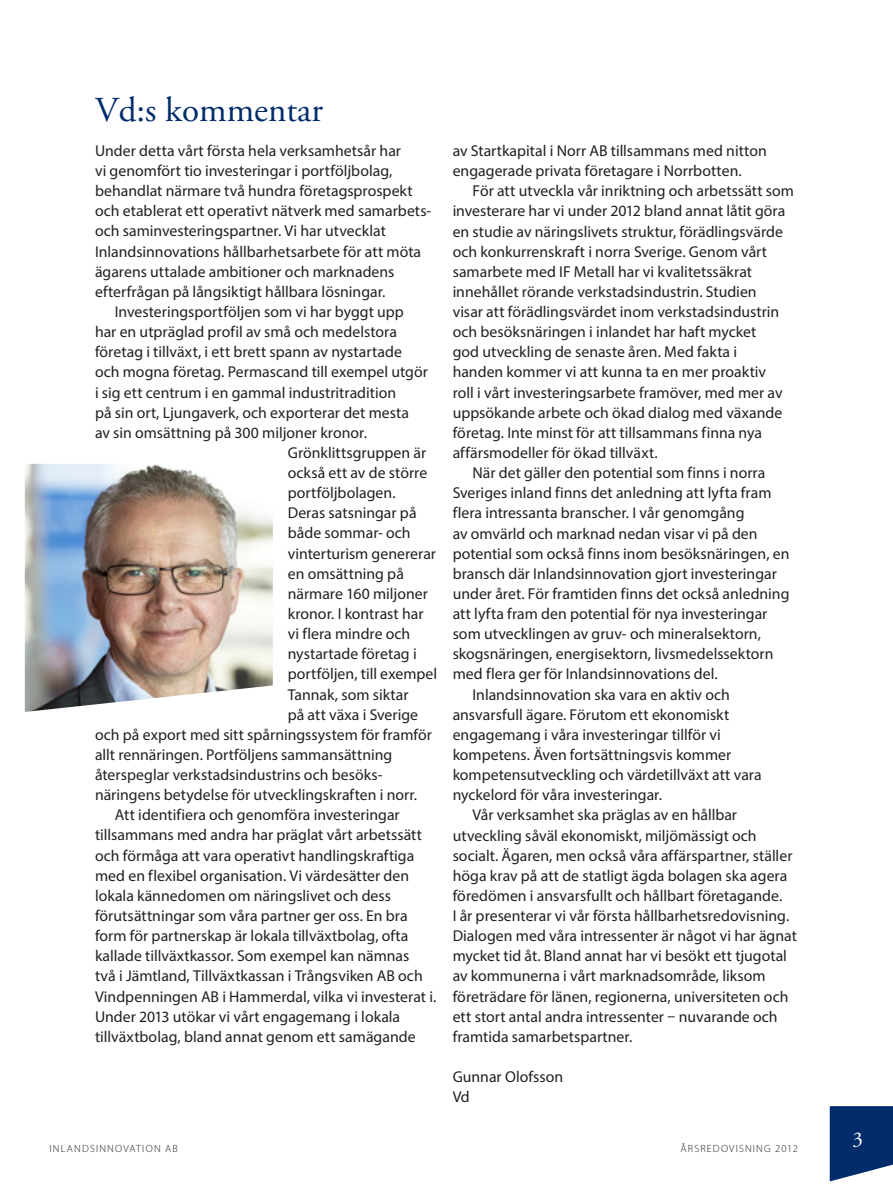
<style>
.page{position:relative;width:893px;height:1191px;background:#fff}
.page>*{position:absolute;margin:0;border:0;box-sizing:border-box;transform-origin:0 0}
.FÖRSTA_RADENS_INDRAG{font:35px "Adobe Garamond Pro";color:#002c6b}
.t1{font:21px "Adobe Garamond Pro";color:#fff}
.FÖRSTA_RADENS_INDRAG-2{font:15.75px/20.1px "Myriad Pro";letter-spacing:.005em;color:#231f20}
.t2{font:300 10.5px "Myriad Pro";letter-spacing:.11em;color:#231f20}
</style>
<div class="page">
<svg style="left:829px;top:1106px;width:64px;height:76px;background:#21477e"></svg>
<img style="left:25px;top:464px;width:248px;height:248px">
<p class="FÖRSTA_RADENS_INDRAG" style="left:95px;top:89px;width:229px">Vd:s kommentar</p>
<p class="FÖRSTA_RADENS_INDRAG-2" style="left:95px;top:140px;width:338px">Under detta vårt första hela verksamhetsår har<br>vi genomfört tio investeringar i portföljbolag, behandlat närmare två hundra företagsprospekt och etablerat ett operativt nätverk med samarbets&shy;och saminvesteringspartner. Vi har utvecklat Inlandsinnovations hållbarhetsarbete för att möta ägarens uttalade ambitioner och marknadens efterfrågan på långsiktigt hållbara lösningar.</p>
<p class="FÖRSTA_RADENS_INDRAG-2" style="left:115px;top:301px;width:291px">Investeringsportföljen som vi har byggt upp</p>
<p class="FÖRSTA_RADENS_INDRAG-2" style="left:95px;top:321px;width:303px">har en utpräglad profil av små och medelstora</p>
<p class="FÖRSTA_RADENS_INDRAG-2" style="left:95px;top:342px;width:308px">företag i tillväxt, i ett brett spann av nystartade</p>
<p class="FÖRSTA_RADENS_INDRAG-2" style="left:95px;top:362px;width:334px">och mogna företag. Permascand till exempel utgör</p>
<p class="FÖRSTA_RADENS_INDRAG-2" style="left:95px;top:382px;width:303px">i sig ett centrum i en gammal industritradition</p>
<p class="FÖRSTA_RADENS_INDRAG-2" style="left:95px;top:402px;width:316px">på sin ort, Ljungaverk, och exporterar det mesta</p>
<p class="FÖRSTA_RADENS_INDRAG-2" style="left:95px;top:422px;width:274px">av sin omsättning på 300 miljoner kronor.</p>
<p class="FÖRSTA_RADENS_INDRAG-2" style="left:288px;top:442px;width:140px">Grönklittsgruppen är</p>
<p class="FÖRSTA_RADENS_INDRAG-2" style="left:288px;top:462px;width:141px">också ett av de större</p>
<p class="FÖRSTA_RADENS_INDRAG-2" style="left:288px;top:482px;width:109px">portföljbolagen.</p>
<p class="FÖRSTA_RADENS_INDRAG-2" style="left:288px;top:503px;width:130px">Deras satsningar på</p>
<p class="FÖRSTA_RADENS_INDRAG-2" style="left:288px;top:523px;width:124px">både sommar- och</p>
<p class="FÖRSTA_RADENS_INDRAG-2" style="left:288px;top:543px;width:150px">vinterturism genererar</p>
<p class="FÖRSTA_RADENS_INDRAG-2" style="left:288px;top:563px;width:118px">en omsättning på</p>
<p class="FÖRSTA_RADENS_INDRAG-2" style="left:288px;top:583px;width:142px">närmare 160 miljoner</p>
<p class="FÖRSTA_RADENS_INDRAG-2" style="left:288px;top:603px;width:137px">kronor. I kontrast har</p>
<p class="FÖRSTA_RADENS_INDRAG-2" style="left:288px;top:623px;width:124px">vi flera mindre och</p>
<p class="FÖRSTA_RADENS_INDRAG-2" style="left:288px;top:643px;width:130px">nystartade företag i</p>
<p class="FÖRSTA_RADENS_INDRAG-2" style="left:288px;top:664px;width:151px">portföljen, till exempel</p>
<p class="FÖRSTA_RADENS_INDRAG-2" style="left:288px;top:684px;width:122px">Tannak, som siktar</p>
<p class="FÖRSTA_RADENS_INDRAG-2" style="left:288px;top:704px;width:132px">på att växa i Sverige</p>
<p class="FÖRSTA_RADENS_INDRAG-2" style="left:95px;top:724px;width:338px">och på export med sitt spårningssystem för framför</p>
<p class="FÖRSTA_RADENS_INDRAG-2" style="left:95px;top:744px;width:299px">allt rennäringen. Portföljens sammansättning</p>
<p class="FÖRSTA_RADENS_INDRAG-2" style="left:95px;top:764px;width:289px">återspeglar verkstadsindustrins och besöks-</p>
<p class="FÖRSTA_RADENS_INDRAG-2" style="left:95px;top:784px;width:324px">näringens betydelse för utvecklingskraften i norr.</p>
<p class="FÖRSTA_RADENS_INDRAG-2" style="left:95px;top:804px;width:343px;text-indent:20px">Att identifiera och genomföra investeringar tillsammans med andra har präglat vårt arbetssätt och förmåga att vara operativt handlingskraftiga med en flexibel organisation. Vi värdesätter den lokala kännedomen om näringslivet och dess förutsättningar som våra partner ger oss. En bra form för partnerskap är lokala tillväxtbolag, ofta kallade tillväxtkassor. Som exempel kan nämnas<br>två i Jämtland, Tillväxtkassan i Trångsviken AB och Vindpenningen AB i Hammerdal, vilka vi investerat i.<br>Under 2013 utökar vi vårt engagemang i lokala tillväxtbolag, bland annat genom ett samägande</p>
<p class="t2" style="left:50px;top:1142px;width:130px">INLANDSINNOVATION AB</p>
<p class="FÖRSTA_RADENS_INDRAG-2" style="left:453px;top:140px;width:316px">av Startkapital i Norr AB tillsammans med nitton engagerade privata företagare i Norrbotten.</p>
<p class="FÖRSTA_RADENS_INDRAG-2" style="left:453px;top:181px;width:343px;text-indent:20px">För att utveckla vår inriktning och arbetssätt som investerare har vi under 2012 bland annat låtit göra en studie av näringslivets struktur, förädlingsvärde och konkurrenskraft i norra Sverige. Genom vårt samarbete med IF Metall har vi kvalitetssäkrat innehållet rörande verkstadsindustrin. Studien<br>visar att förädlingsvärdet inom verkstadsindustrin och besöksnäringen i inlandet har haft mycket<br>god utveckling de senaste åren. Med fakta i<br>handen kommer vi att kunna ta en mer proaktiv<br>roll i vårt investeringsarbete framöver, med mer av uppsökande arbete och ökad dialog med växande företag. Inte minst för att tillsammans finna nya affärsmodeller för ökad tillväxt.</p>
<p class="FÖRSTA_RADENS_INDRAG-2" style="left:453px;top:462px;width:338px;text-indent:20px">När det gäller den potential som finns i norra Sveriges inland finns det anledning att lyfta fram flera intressanta branscher. I vår genomgång<br>av omvärld och marknad nedan visar vi på den potential som också finns inom besöksnäringen, en bransch där Inlandsinnovation gjort investeringar under året. För framtiden finns det också anledning att lyfta fram den potential för nya investeringar som utvecklingen av gruv- och mineralsektorn, skogsnäringen, energisektorn, livsmedelssektorn med flera ger för Inlandsinnovations del.</p>
<p class="FÖRSTA_RADENS_INDRAG-2" style="left:453px;top:684px;width:311px;text-indent:20px">Inlandsinnovation ska vara en aktiv och ansvarsfull ägare. Förutom ett ekonomiskt engagemang i våra investeringar tillför vi kompetens. Även fortsättningsvis kommer kompetensutveckling och värdetillväxt att vara nyckelord för våra investeringar.</p>
<p class="FÖRSTA_RADENS_INDRAG-2" style="left:453px;top:804px;width:346px;text-indent:20px">Vår verksamhet ska präglas av en hållbar utveckling såväl ekonomiskt, miljömässigt och socialt. Ägaren, men också våra affärspartner, ställer höga krav på att de statligt ägda bolagen ska agera föredömen i ansvarsfullt och hållbart företagande.<br>I år presenterar vi vår första hållbarhetsredovisning.<br>Dialogen med våra intressenter är något vi har ägnat mycket tid åt. Bland annat har vi besökt ett tjugotal av kommunerna i vårt marknadsområde, liksom företrädare för länen, regionerna, universiteten och ett stort antal andra intressenter – nuvarande och framtida samarbetspartner.</p>
<p class="FÖRSTA_RADENS_INDRAG-2" style="left:453px;top:1066px;width:112px">Gunnar Olofsson</p>
<p class="FÖRSTA_RADENS_INDRAG-2" style="left:453px;top:1086px;width:19px">Vd</p>
<p class="t2" style="left:681px;top:1142px;width:119px">ÅRSREDOVISNING 2012</p>
<p class="t1" style="left:853px;top:1127px;width:12px">3</p>
</div>
